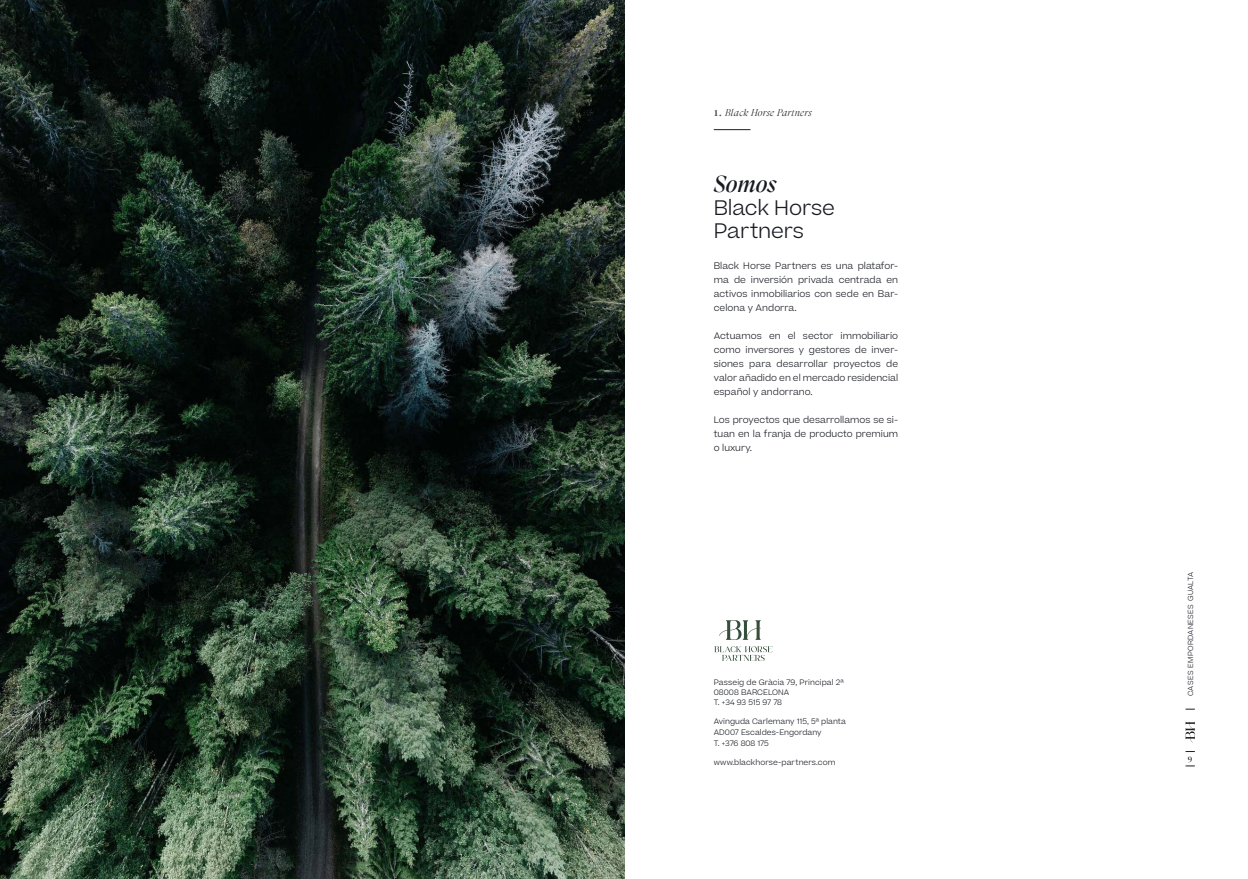
<style>
.page{position:relative;width:1248px;height:879px;background:#fff}
.page>*{position:absolute;margin:0;border:0;box-sizing:border-box;transform-origin:0 0}
.t1{font:italic 23px "GT Super Display";letter-spacing:-.005em;color:#191b22}
.t2{font:300 20px/23px "Beatrice";letter-spacing:-.005em;color:#191b22}
.t3{font:italic 300 10px "GT Super Display";letter-spacing:.02em;color:#221f1f}
.t4{font:300 9px/14px "Beatrice";letter-spacing:.005em;color:#191b22;text-align:justify}
.t5{font:8px "GT Super Display";color:#191b22}
.t6{font:300 7.5px/10px "Beatrice";letter-spacing:.005em;color:#191b22}
.t7{font:300 7px "Beatrice";letter-spacing:.055em;color:#191b22}
.s1{font-weight:500;font-style:normal;font-size:11px;color:#364f3c}
</style>
<div class="page">
<svg style="left:1185px;top:722px;width:9px;height:20px"></svg>
<img style="left:0;top:0;width:624px;height:879px">
<hr style="left:713px;top:129px;width:37px;height:1px;background:#221f1f">
<svg style="left:714px;top:646px;width:58px;height:15px"></svg>
<svg style="left:719px;top:620px;width:41px;height:20px"></svg>
<p class="t3" style="left:713px;top:108px;width:100px"><span class="s1">1.</span> Black Horse Partners</p>
<h1 class="t1" style="left:713px;top:175px;width:64px">Somos</h1>
<h2 class="t2" style="left:713px;top:197px;width:123px">Black Horse<br>Partners</h2>
<p class="t4" style="left:713px;top:259px;width:186px">Black Horse Partners es una platafor&shy;ma de inversión privada centrada en activos inmobiliarios con sede en Bar&shy;celona y Andorra.</p>
<p class="t4" style="left:713px;top:329px;width:186px">Actuamos en el sector immobiliario como inversores y gestores de inver&shy;siones para desarrollar proyectos de valor añadido en el mercado residencial español y andorrano.</p>
<p class="t4" style="left:713px;top:413px;width:186px">Los proyectos que desarrollamos se si&shy;tuan en la franja de producto premium o luxury.</p>
<p class="t6" style="left:713px;top:677px;width:131px">Passeig de Gràcia 79, Principal 2ª<br>08008 BARCELONA<br>T. +34 93 515 97 78</p>
<p class="t6" style="left:713px;top:716px;width:133px;line-height:11px">Avinguda Carlemany 115, 5ª planta<br>AD007 Escaldes-Engordany<br>T. +376 808 175</p>
<p class="t6" style="left:713px;top:757px;width:123px">www.blackhorse-partners.com</p>
<p class="t7" style="left:1186px;top:696px;width:126px;rotate:-90deg">CASES EMPORDANESES GUALTA</p>
<p class="t5" style="left:1187px;top:755px;width:6px">9</p>
</div>
